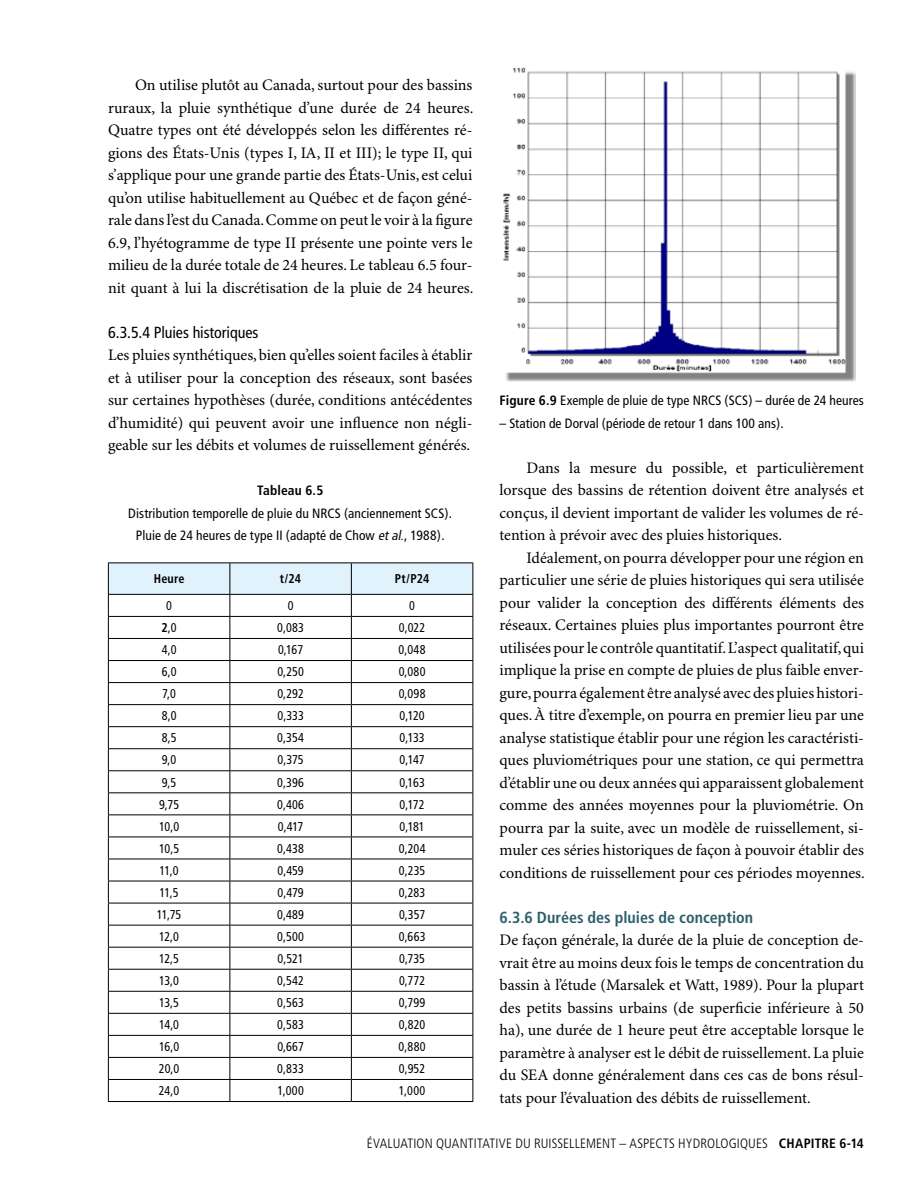
<style>
.page{position:relative;width:918px;height:1188px;background:#fff}
.page>*{position:absolute;margin:0;border:0;box-sizing:border-box;transform-origin:0 0}
.t1{font:16.05px/22.5px "Minion Pro";color:#000;text-align:justify}
.t2{font:700 condensed 16.05px "Frutiger";color:#2d5f6b}
.t3{font:condensed 16.05px "Frutiger";letter-spacing:-.005em;color:#000}
.t4{font:condensed 13.5px/22.5px "Frutiger";letter-spacing:.005em;color:#000;text-align:center}
.t5{font:300 condensed 13.5px "Frutiger";letter-spacing:.01em;color:#000}
.t6{font:700 condensed 13.5px "Frutiger";letter-spacing:.01em;color:#000}
.t7{font:condensed 12.75px "Frutiger";color:#000;scale:.95 1}
.t8{font:700 condensed 12.75px "Frutiger";letter-spacing:.01em;color:#000;scale:.95 1}
.s1{font-style:italic}
.s2{font-weight:300;font-style:italic;font-stretch:normal}
.s3{font-weight:700}
.s4{font-style:inherit}
</style>
<div class="page">
<img style="left:503px;top:67px;width:353px;height:315px">
<hr style="left:108px;top:562px;width:122px;height:1px;background:#000">
<hr style="left:230px;top:562px;width:121px;height:1px;background:#000">
<hr style="left:351px;top:562px;width:122px;height:1px;background:#000">
<svg style="left:108px;top:563px;width:365px;height:538px"></svg>
<hr style="left:108px;top:1101px;width:122px;height:1px;background:#000">
<hr style="left:230px;top:1101px;width:121px;height:1px;background:#000">
<hr style="left:351px;top:1101px;width:122px;height:1px;background:#000">
<p class="t1" style="left:108px;top:74px;width:367px;text-indent:27px">On utilise plutôt au Canada, surtout pour des bassins ruraux, la pluie synthétique d’une durée de 24 heures.<br>Quatre types ont été développés selon les différentes ré&shy;gions des États-Unis (types I, IA, II et III); le type II, qui s’applique pour une grande partie des États-Unis, est celui qu’on utilise habituellement au Québec et de façon géné&shy;rale dans l’est du Canada. Comme on peut le voir à la figure 6.9, l’hyétogramme de type II présente une pointe vers le milieu de la durée totale de 24 heures. Le tableau 6.5 four&shy;nit quant à lui la discrétisation de la pluie de 24 heures.</p>
<p class="t3" style="left:108px;top:323px;width:152px">6.3.5.4 Pluies historiques</p>
<p class="t1" style="left:108px;top:344px;width:366px">Les pluies synthétiques, bien qu’elles soient faciles à établir et à utiliser pour la conception des réseaux, sont basées sur certaines hypothèses (durée, conditions antécédentes d’humidité) qui peuvent avoir une influence non négli&shy;geable sur les débits et volumes de ruissellement générés.</p>
<p class="t6" style="left:257px;top:482px;width:68px">Tableau 6.5</p>
<p class="t4" style="left:128px;top:502px;width:325px">Distribution temporelle de pluie du NRCS (anciennement SCS).<br>Pluie de 24 heures de type II (adapté de Chow <span class="s1">etal</span><span class="s2">.</span>, 1988).</p>
<p class="t8" style="left:154px;top:571px;width:34px">Heure</p>
<p class="t8" style="left:280px;top:571px;width:24px">t/24</p>
<p class="t8" style="left:395px;top:571px;width:38px">Pt/P24</p>
<p class="t7" style="left:166px;top:598px;width:8px">0</p>
<p class="t7" style="left:288px;top:598px;width:8px">0</p>
<p class="t7" style="left:409px;top:598px;width:8px">0</p>
<p class="t7" style="left:162px;top:620px;width:17px"><span class="s3">2</span>,0</p>
<p class="t7" style="left:277px;top:620px;width:30px">0,083</p>
<p class="t7" style="left:399px;top:620px;width:29px">0,022</p>
<p class="t7" style="left:162px;top:642px;width:17px">4,0</p>
<p class="t7" style="left:278px;top:642px;width:28px">0,167</p>
<p class="t7" style="left:399px;top:642px;width:30px">0,048</p>
<p class="t7" style="left:162px;top:664px;width:17px">6,0</p>
<p class="t7" style="left:277px;top:664px;width:29px">0,250</p>
<p class="t7" style="left:399px;top:664px;width:30px">0,080</p>
<p class="t7" style="left:162px;top:687px;width:16px">7,0</p>
<p class="t7" style="left:277px;top:687px;width:29px">0,292</p>
<p class="t7" style="left:399px;top:687px;width:30px">0,098</p>
<p class="t7" style="left:162px;top:709px;width:17px">8,0</p>
<p class="t7" style="left:277px;top:709px;width:29px">0,333</p>
<p class="t7" style="left:400px;top:709px;width:28px">0,120</p>
<p class="t7" style="left:162px;top:731px;width:17px">8,5</p>
<p class="t7" style="left:277px;top:731px;width:30px">0,354</p>
<p class="t7" style="left:400px;top:731px;width:28px">0,133</p>
<p class="t7" style="left:162px;top:753px;width:17px">9,0</p>
<p class="t7" style="left:277px;top:753px;width:29px">0,375</p>
<p class="t7" style="left:400px;top:753px;width:28px">0,147</p>
<p class="t7" style="left:162px;top:775px;width:17px">9,5</p>
<p class="t7" style="left:277px;top:775px;width:30px">0,396</p>
<p class="t7" style="left:399px;top:775px;width:28px">0,163</p>
<p class="t7" style="left:159px;top:797px;width:23px">9,75</p>
<p class="t7" style="left:277px;top:797px;width:30px">0,406</p>
<p class="t7" style="left:400px;top:797px;width:28px">0,172</p>
<p class="t7" style="left:159px;top:819px;width:23px">10,0</p>
<p class="t7" style="left:278px;top:819px;width:28px">0,417</p>
<p class="t7" style="left:400px;top:819px;width:28px">0,181</p>
<p class="t7" style="left:159px;top:841px;width:23px">10,5</p>
<p class="t7" style="left:277px;top:841px;width:30px">0,438</p>
<p class="t7" style="left:399px;top:841px;width:30px">0,204</p>
<p class="t7" style="left:160px;top:863px;width:22px">11,0</p>
<p class="t7" style="left:277px;top:863px;width:29px">0,459</p>
<p class="t7" style="left:399px;top:863px;width:29px">0,235</p>
<p class="t7" style="left:160px;top:885px;width:22px">11,5</p>
<p class="t7" style="left:278px;top:885px;width:29px">0,479</p>
<p class="t7" style="left:399px;top:885px;width:29px">0,283</p>
<p class="t7" style="left:157px;top:907px;width:27px">11,75</p>
<p class="t7" style="left:277px;top:907px;width:30px">0,489</p>
<p class="t7" style="left:399px;top:907px;width:29px">0,357</p>
<p class="t7" style="left:159px;top:929px;width:22px">12,0</p>
<p class="t7" style="left:277px;top:929px;width:30px">0,500</p>
<p class="t7" style="left:399px;top:929px;width:30px">0,663</p>
<p class="t7" style="left:159px;top:951px;width:22px">12,5</p>
<p class="t7" style="left:278px;top:951px;width:29px">0,521</p>
<p class="t7" style="left:399px;top:951px;width:29px">0,735</p>
<p class="t7" style="left:159px;top:973px;width:22px">13,0</p>
<p class="t7" style="left:277px;top:973px;width:30px">0,542</p>
<p class="t7" style="left:399px;top:973px;width:29px">0,772</p>
<p class="t7" style="left:159px;top:995px;width:22px">13,5</p>
<p class="t7" style="left:277px;top:995px;width:30px">0,563</p>
<p class="t7" style="left:399px;top:995px;width:29px">0,799</p>
<p class="t7" style="left:159px;top:1017px;width:23px">14,0</p>
<p class="t7" style="left:277px;top:1017px;width:30px">0,583</p>
<p class="t7" style="left:399px;top:1017px;width:29px">0,820</p>
<p class="t7" style="left:159px;top:1039px;width:23px">16,0</p>
<p class="t7" style="left:277px;top:1039px;width:29px">0,667</p>
<p class="t7" style="left:399px;top:1039px;width:30px">0,880</p>
<p class="t7" style="left:159px;top:1061px;width:23px">20,0</p>
<p class="t7" style="left:277px;top:1061px;width:29px">0,833</p>
<p class="t7" style="left:399px;top:1061px;width:29px">0,952</p>
<p class="t7" style="left:159px;top:1083px;width:23px">24,0</p>
<p class="t7" style="left:277px;top:1083px;width:29px">1,000</p>
<p class="t7" style="left:399px;top:1083px;width:29px">1,000</p>
<p class="t4" style="left:500px;top:389px;width:366px"><span class="s3">Figure 6.9</span> Exemple de pluie de type NRCS (SCS) – durée de 24 heures</p>
<p class="t4" style="left:500px;top:412px;width:286px">– Station de Dorval (période de retour 1 dans 100 ans).</p>
<p class="t1" style="left:500px;top:457px;width:366px;text-indent:27px">Dans la mesure du possible, et particulièrement lorsque des bassins de rétention doivent être analysés et conçus, il devient important de valider les volumes de ré&shy;tention à prévoir avec des pluies historiques.</p>
<p class="t1" style="left:500px;top:547px;width:367px;text-indent:27px">Idéalement, on pourra développer pour une région en particulier une série de pluies historiques qui sera utilisée pour valider la conception des différents éléments des réseaux. Certaines pluies plus importantes pourront être utilisées pour le contrôle quantitatif. L’aspect qualitatif, qui implique la prise en compte de pluies de plus faible enver&shy;gure, pourra également être analysé avec des pluies histori&shy;ques. À titre d’exemple, on pourra en premier lieu par une analyse statistique établir pour une région les caractéristi&shy;ques pluviométriques pour une station, ce qui permettra d’établir une ou deux années qui apparaissent globalement comme des années moyennes pour la pluviométrie. On pourra par la suite, avec un modèle de ruissellement, si&shy;muler ces séries historiques de façon à pouvoir établir des conditions de ruissellement pour ces périodes moyennes.</p>
<p class="t2" style="left:500px;top:907px;width:255px"><span class="s4">6.3.6</span> Durées des pluies de conception</p>
<p class="t1" style="left:500px;top:929px;width:366px">De façon générale, la durée de la pluie de conception de&shy;vrait être au moins deux fois le temps de concentration du bassin à l’étude (Marsalek et Watt, 1989). Pour la plupart des petits bassins urbains (de superficie inférieure à 50 ha), une durée de 1 heure peut être acceptable lorsque le paramètre à analyser est le débit de ruissellement. La pluie du SEA donne généralement dans ces cas de bons résul&shy;tats pour l’évaluation des débits de ruissellement.</p>
<p class="t5" style="left:367px;top:1135px;width:499px">ÉVALUATION QUANTITATIVE DU RUISSELLEMENT – ASPECTS HYDROLOGIQUES <span class="s3">CHAPITRE 6-14</span></p>
</div>
